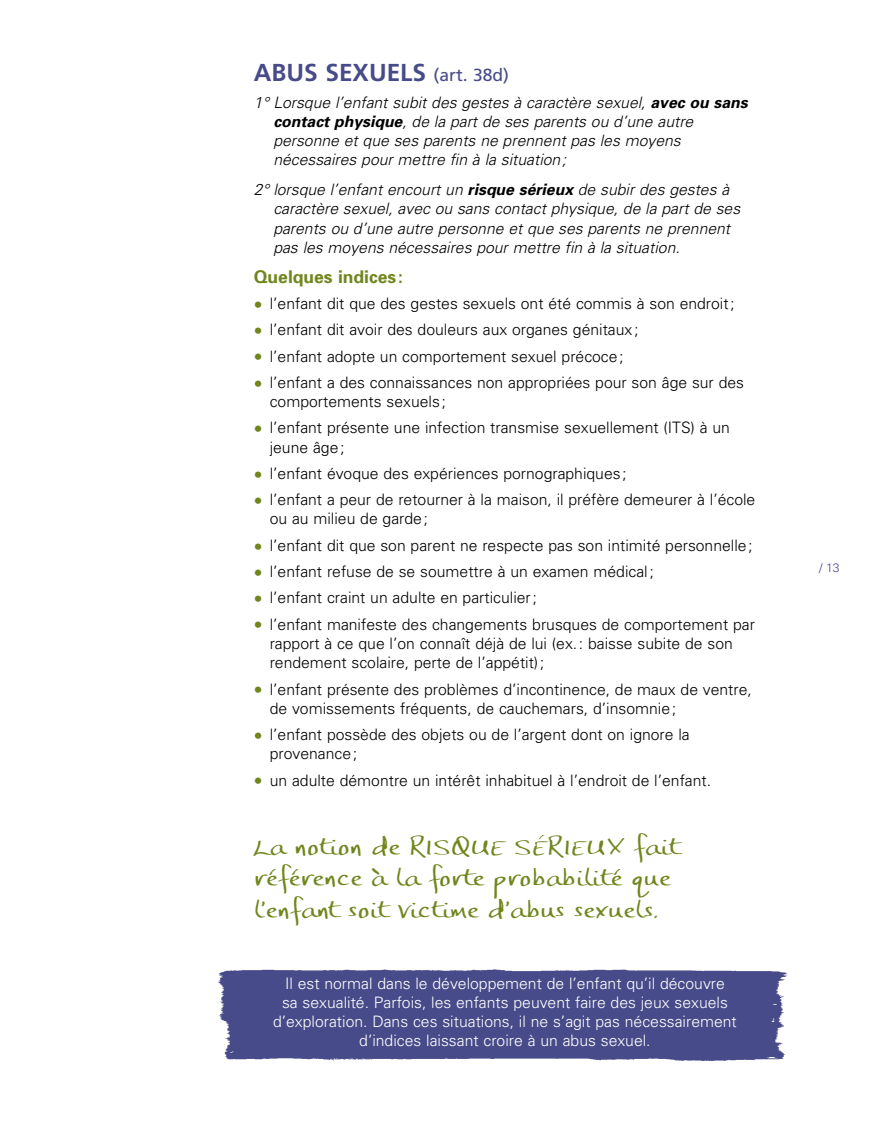
<style>
.page{position:relative;width:882px;height:1134px;background:#fff}
.page>*{position:absolute;margin:0;border:0;box-sizing:border-box;transform-origin:0 0}
.t1{font:35px/31.5px "JP Hand Straight";color:#70861d}
.t2{font:700 24.5px "Frutiger";color:#474b89}
.t3{font:700 17.5px "Univers";color:#70861d}
.t4{font:300 15.75px/19.2px "Univers";color:#000}
.t5{font:italic 300 15.75px/19.2px "Univers";color:#000}
.t6{font:300 15.75px/19.2px "Univers";color:#fff;text-align:center}
.t7{font:300 12.25px "Univers";color:#474b89}
.s1{font-weight:400;font-size:17.5px}
.s2{font-weight:700}
.s3{font-size:17.5px;color:#70861d}
</style>
<div class="page">
<img style="left:218px;top:969px;width:570px;height:92px">
<h2 class="t2" style="left:254px;top:63px;width:257px">ABUS SEXUELS <span class="s1">(art. 38d)</span></h2>
<p class="t5" style="left:273px;top:94px;width:476px;text-indent:-19px">1° Lorsque l’enfant subit des gestes à caractère sexuel, <span class="s2">avec ou sans contact physique</span>, de la part de ses parents ou d’une autre personne et que ses parents ne prennent pas les moyens nécessaires pour mettre fin à la situation;</p>
<p class="t5" style="left:273px;top:181px;width:468px;text-indent:-19px">2° lorsque l’enfant encourt un <span class="s2">risque sérieux</span> de subir des gestes à caractère sexuel, avec ou sans contact physique, de la part de ses parents ou d’une autre personne et que ses parents ne prennent pas les moyens nécessaires pour mettre fin à la situation.</p>
<p class="t3" style="left:254px;top:270px;width:151px">Quelques indices:</p>
<p class="t4" style="left:254px;top:295px;width:482px"><span class="s3">•</span> l’enfant dit que des gestes sexuels ont été commis à son endroit;</p>
<p class="t4" style="left:254px;top:321px;width:386px"><span class="s3">•</span> l’enfant dit avoir des douleurs aux organes génitaux;</p>
<p class="t4" style="left:254px;top:348px;width:371px"><span class="s3">•</span> l’enfant adopte un comportement sexuel précoce;</p>
<p class="t4" style="left:270px;top:374px;width:476px;text-indent:-16px"><span class="s3">•</span> l’enfant a des connaissances non appropriées pour son âge sur des comportements sexuels;</p>
<p class="t4" style="left:270px;top:420px;width:462px;text-indent:-16px"><span class="s3">•</span> l’enfant présente une infection transmise sexuellement (ITS) à un jeune âge;</p>
<p class="t4" style="left:254px;top:465px;width:374px"><span class="s3">•</span> l’enfant évoque des expériences pornographiques;</p>
<p class="t4" style="left:270px;top:491px;width:487px;text-indent:-16px"><span class="s3">•</span> l’enfant a peur de retourner à la maison, il préfère demeurer à l’école ou au milieu de garde;</p>
<p class="t4" style="left:254px;top:537px;width:500px"><span class="s3">•</span> l’enfant dit que son parent ne respecte pas son intimité personnelle;</p>
<p class="t4" style="left:254px;top:563px;width:401px"><span class="s3">•</span> l’enfant refuse de se soumettre à un examen médical;</p>
<p class="t4" style="left:254px;top:590px;width:284px"><span class="s3">•</span> l’enfant craint un adulte en particulier;</p>
<p class="t4" style="left:270px;top:616px;width:487px;text-indent:-16px"><span class="s3">•</span> l’enfant manifeste des changements brusques de comportement par rapport à ce que l’on connaît déjà de lui (ex.: baisse subite de son rendement scolaire, perte de l’appétit);</p>
<p class="t4" style="left:270px;top:681px;width:484px;text-indent:-16px"><span class="s3">•</span> l’enfant présente des problèmes d’incontinence, de maux de ventre, de vomissements fréquents, de cauchemars, d’insomnie;</p>
<p class="t4" style="left:270px;top:726px;width:422px;text-indent:-16px"><span class="s3">•</span> l’enfant possède des objets ou de l’argent dont on ignore la provenance;</p>
<p class="t4" style="left:254px;top:772px;width:459px"><span class="s3">•</span> un adulte démontre un intérêt inhabituel à l’endroit de l’enfant.</p>
<h1 class="t1" style="left:254px;top:826px;width:427px">La notion de RISQUE SÉRIEUX fait référence à la forte probabilité que l’enfant soit victime d’abus sexuels.</h1>
<p class="t6" style="left:273px;top:975px;width:465px">Il est normal dans le développement de l’enfant qu’il découvre<br>sa sexualité. Parfois, les enfants peuvent faire des jeux sexuels d’exploration. Dans ces situations, il ne s’agit pas nécessairement d’indices laissant croire à un abus sexuel.</p>
<p class="t7" style="left:819px;top:563px;width:22px">/ 13</p>
</div>
